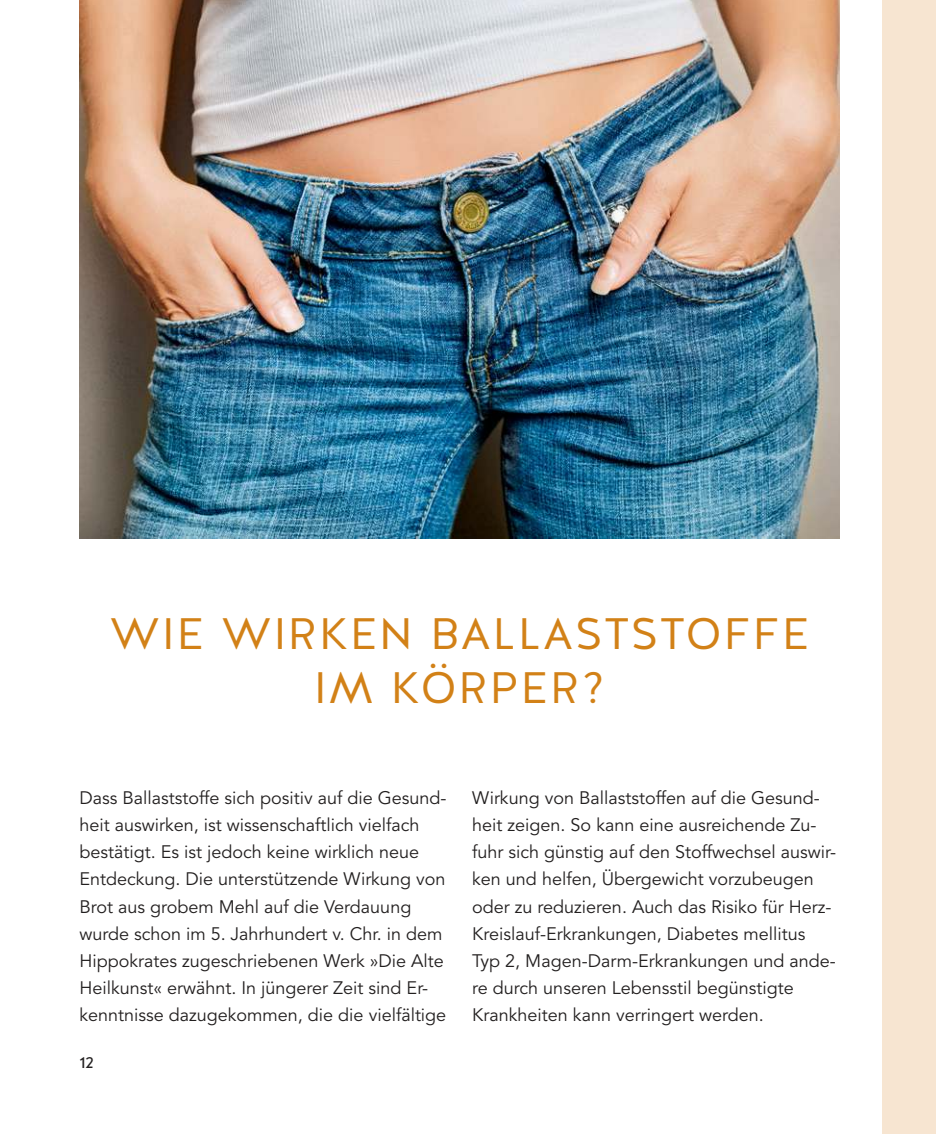
<style>
.page{position:relative;width:936px;height:1134px;background:#fff}
.page>*{position:absolute;margin:0;border:0;box-sizing:border-box;transform-origin:0 0}
.t1{font:44px/54px "Halis GR";letter-spacing:.05em;color:#d28117;text-align:center}
.t2{font:18px/27.2px "Avenir LT Std";color:#221f1f}
.t3{font:16px "Halis GR";color:#221f1f}
</style>
<div class="page">
<img style="left:79px;top:0;width:760px;height:539px">
<div style="left:882px;top:0;width:53px;height:1134px;background:#f7e5d1"></div>
<h1 class="t1" style="left:110px;top:607px;width:700px">WIE WIRKEN BALLASTSTOFFE<br>IM KÖRPER?</h1>
<p class="t2" style="left:79px;top:785px;width:369px">Dass Ballaststoffe sich positiv auf die Gesund&shy;heit auswirken, ist wissenschaftlich vielfach bestätigt. Es ist jedoch keine wirklich neue Entdeckung. Die unterstützende Wirkung von Brot aus grobem Mehl auf die Verdauung wurde schon im 5. Jahrhundert v. Chr. in dem Hippokrates zugeschriebenen Werk »Die Alte Heilkunst« erwähnt. In jüngerer Zeit sind Er&shy;kenntnisse dazugekommen, die die vielfältige</p>
<p class="t2" style="left:472px;top:785px;width:365px">Wirkung von Ballaststoffen auf die Gesund&shy;heit zeigen. So kann eine ausreichende Zu&shy;fuhr sich günstig auf den Stoffwechsel auswir&shy;ken und helfen, Übergewicht vorzubeugen oder zu reduzieren. Auch das Risiko für Herz - Kreislauf-Erkrankungen, Diabetes mellitus Typ 2, Magen-Darm-Erkrankungen und ande&shy;re durch unseren Lebensstil begünstigte Krankheiten kann verringert werden.</p>
<p class="t3" style="left:79px;top:1053px;width:16px">12</p>
</div>
